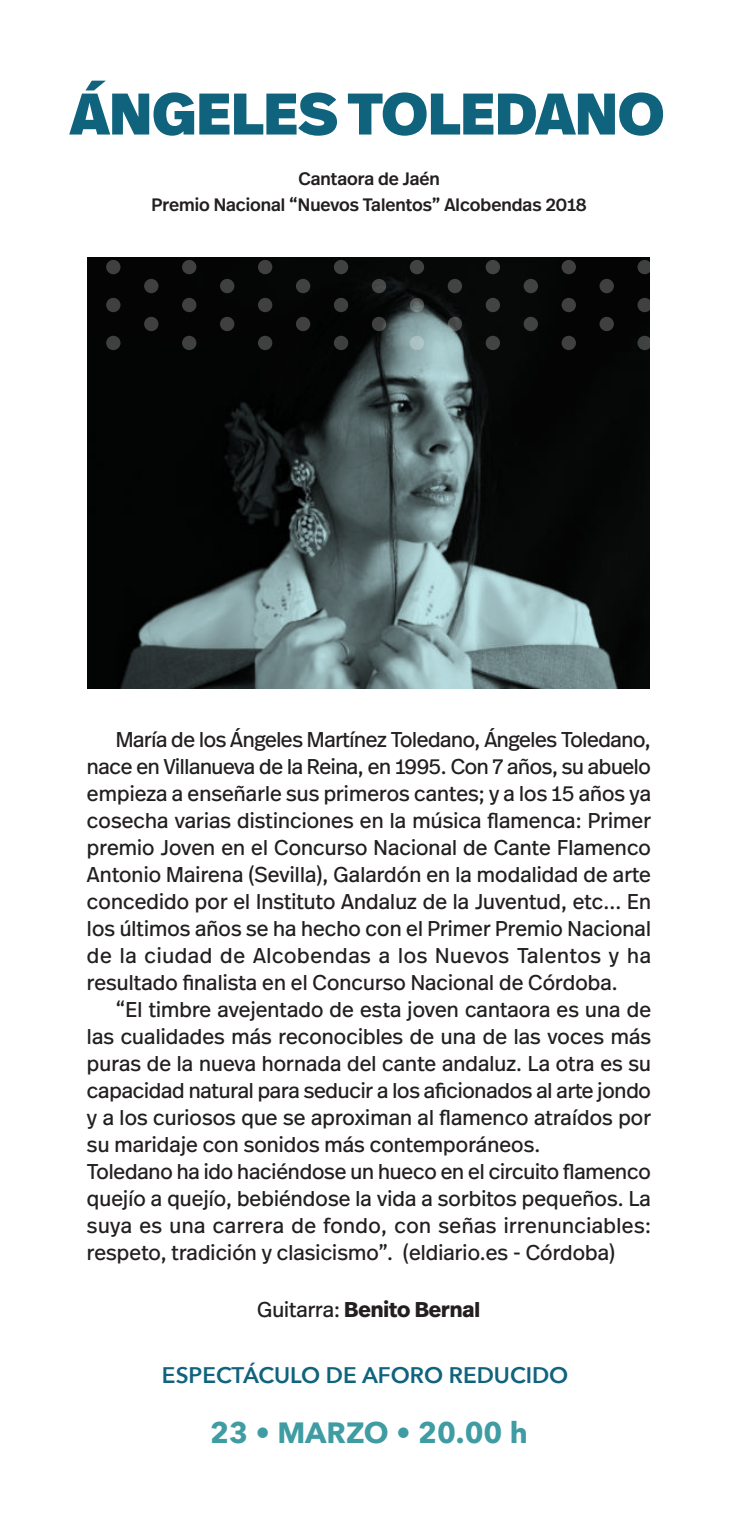
<style>
.page{position:relative;width:736px;height:1531px;background:#fff}
.page>*{position:absolute;margin:0;border:0;box-sizing:border-box;transform-origin:0 0}
.t1{font:900 58.5px "Real Head Pro";letter-spacing:.005em;color:#10637d}
.t2{font:700 29.25px "Avenir Next";color:#3f9ca3}
.t3{font:600 22.5px "Avenir Next";color:#10637d}
.t4{font:21.38px/27px "Real Head Pro";letter-spacing:.005em;color:#231f20;text-align:justify}
.t5{font:700 21.38px "Real Head Pro";color:#231f20}
.t6{font:500 18px/25.9px "Real Head Pro";color:#231f20;text-align:center}
.s1{font-weight:400}
</style>
<div class="page">
<svg style="left:88px;top:257px;width:561px;height:432px;background:#2c3536"></svg>
<div style="left:637px;top:260px;width:14px;height:14px;background:#3f4040;border-radius:50%"></div>
<div style="left:637px;top:298px;width:14px;height:14px;background:#404040;border-radius:50%"></div>
<div style="left:637px;top:336px;width:14px;height:14px;background:#404141;border-radius:50%"></div>
<div style="left:599px;top:279px;width:15px;height:14px;background:#404040;border-radius:50%"></div>
<div style="left:599px;top:317px;width:15px;height:14px;background:#404040;border-radius:50%"></div>
<div style="left:561px;top:260px;width:15px;height:14px;background:#404040;border-radius:50%"></div>
<div style="left:561px;top:298px;width:15px;height:14px;background:#404040;border-radius:50%"></div>
<div style="left:561px;top:336px;width:15px;height:14px;background:#404040;border-radius:50%"></div>
<div style="left:523px;top:279px;width:15px;height:14px;background:#414242;border-radius:50%"></div>
<div style="left:523px;top:317px;width:15px;height:14px;background:#414242;border-radius:50%"></div>
<div style="left:485px;top:260px;width:15px;height:14px;background:#424343;border-radius:50%"></div>
<div style="left:485px;top:298px;width:15px;height:14px;background:#424343;border-radius:50%"></div>
<div style="left:485px;top:336px;width:15px;height:14px;background:#424343;border-radius:50%"></div>
<div style="left:447px;top:279px;width:15px;height:14px;background:#414242;border-radius:50%"></div>
<svg style="left:447px;top:317px;width:15px;height:14px"></svg>
<div style="left:410px;top:260px;width:14px;height:14px;background:#414242;border-radius:50%"></div>
<svg style="left:410px;top:298px;width:14px;height:14px"></svg>
<div style="left:410px;top:336px;width:14px;height:14px;background:#acc2c4;border-radius:50%"></div>
<div style="left:372px;top:279px;width:14px;height:14px;background:#464849;border-radius:50%"></div>
<svg style="left:372px;top:317px;width:14px;height:14px"></svg>
<div style="left:334px;top:260px;width:14px;height:14px;background:#404141;border-radius:50%"></div>
<div style="left:334px;top:298px;width:14px;height:14px;background:#3f4040;border-radius:50%"></div>
<div style="left:334px;top:336px;width:14px;height:14px;background:#3e3f3f;border-radius:50%"></div>
<div style="left:296px;top:279px;width:14px;height:14px;background:#404141;border-radius:50%"></div>
<div style="left:296px;top:317px;width:14px;height:14px;background:#404040;border-radius:50%"></div>
<div style="left:258px;top:260px;width:14px;height:14px;background:#404040;border-radius:50%"></div>
<div style="left:258px;top:298px;width:14px;height:14px;background:#404040;border-radius:50%"></div>
<div style="left:258px;top:336px;width:14px;height:14px;background:#3f4040;border-radius:50%"></div>
<div style="left:220px;top:279px;width:14px;height:14px;background:#404040;border-radius:50%"></div>
<div style="left:220px;top:317px;width:14px;height:14px;background:#404040;border-radius:50%"></div>
<div style="left:182px;top:260px;width:14px;height:14px;background:#404040;border-radius:50%"></div>
<div style="left:182px;top:298px;width:14px;height:14px;background:#404040;border-radius:50%"></div>
<div style="left:182px;top:336px;width:14px;height:14px;background:#3f4040;border-radius:50%"></div>
<div style="left:144px;top:279px;width:14px;height:14px;background:#404040;border-radius:50%"></div>
<div style="left:144px;top:317px;width:14px;height:14px;background:#404040;border-radius:50%"></div>
<div style="left:106px;top:260px;width:14px;height:14px;background:#404040;border-radius:50%"></div>
<div style="left:106px;top:298px;width:14px;height:14px;background:#404040;border-radius:50%"></div>
<div style="left:106px;top:336px;width:14px;height:14px;background:#3f4040;border-radius:50%"></div>
<h1 class="t1" style="left:70px;top:81px;width:595px">ÁNGELES TOLEDANO</h1>
<p class="t6" style="left:152px;top:167px;width:436px">Cantaora de Jaén<br>Premio Nacional “Nuevos Talentos” Alcobendas 2018</p>
<p class="t4" style="left:87px;top:726px;width:565px;text-indent:29px">María de los Ángeles Martínez Toledano, Ángeles Toledano, nace en Villanueva de la Reina, en 1995. Con 7 años, su abuelo empieza a enseñarle sus primeros cantes; y a los 15 años ya cosecha varias distinciones en la música flamenca: Primer premio Joven en el Concurso Nacional de Cante Flamenco Antonio Mairena (Sevilla), Galardón en la modalidad de arte concedido por el Instituto Andaluz de la Juventud, etc... En los últimos años se ha hecho con el Primer Premio Nacional de la ciudad de Alcobendas a los Nuevos Talentos y ha resultado finalista en el Concurso Nacional de Córdoba.</p>
<p class="t4" style="left:87px;top:996px;width:565px;text-align:left;text-indent:29px">“El timbre avejentado de esta joven cantaora es una de las cualidades más reconocibles de una de las voces más puras de la nueva hornada del cante andaluz. La otra es su capacidad natural para seducir a los aficionados al arte jondo y a los curiosos que se aproximan al flamenco atraídos por su maridaje con sonidos más contemporáneos.<br>Toledano ha ido haciéndose un hueco en el circuito flamenco quejío a quejío, bebiéndose la vida a sorbitos pequeños. La suya es una carrera de fondo, con señas irrenunciables: respeto, tradición y clasicismo”. (eldiario.es - Córdoba)</p>
<p class="t5" style="left:257px;top:1300px;width:224px"><span class="s1">Guitarra:</span> Benito Bernal</p>
<p class="t3" style="left:162px;top:1363px;width:408px">ESPECTÁCULO DE AFORO REDUCIDO</p>
<h2 class="t2" style="left:210px;top:1415px;width:319px">23 ï MARZO ï 20.00 h</h2>
</div>
